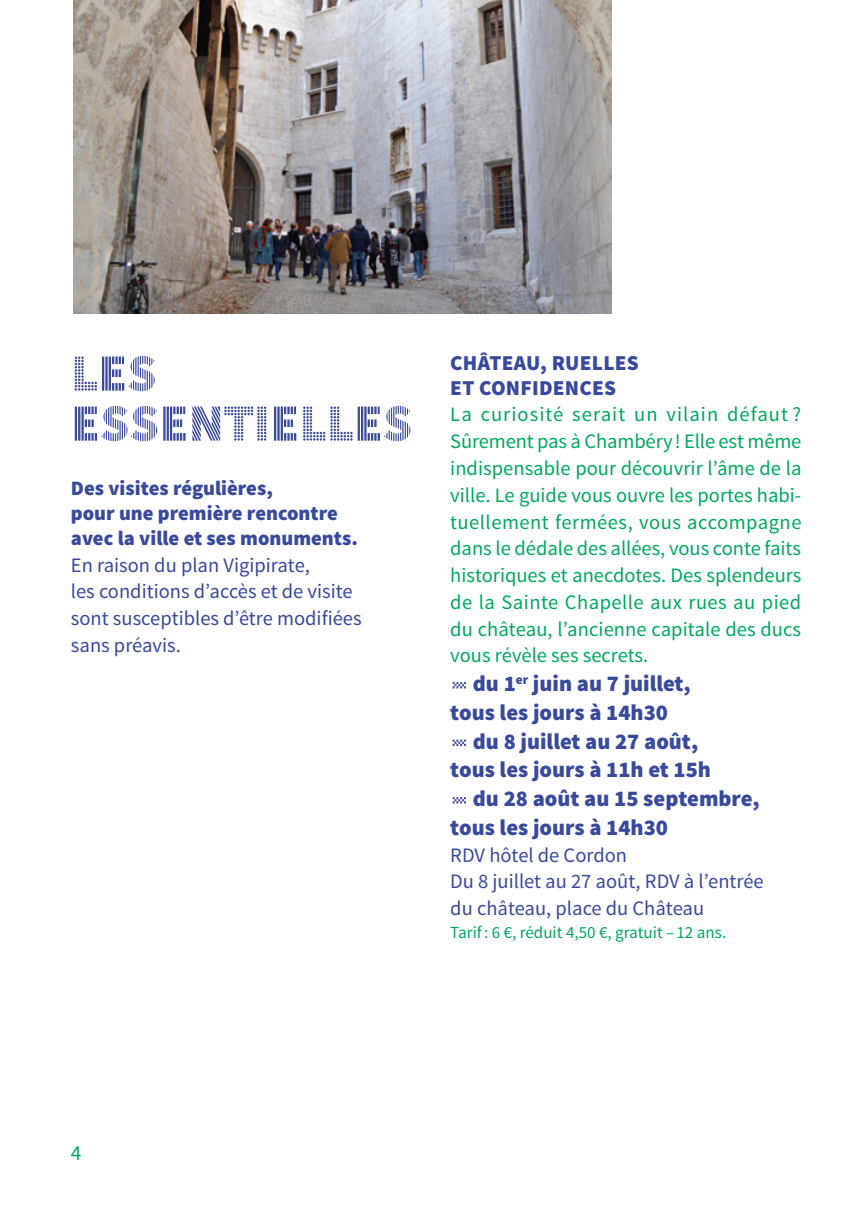
<style>
.page{position:relative;width:851px;height:1205px;background:#fff}
.page>*{position:absolute;margin:0;border:0;box-sizing:border-box;transform-origin:0 0}
.TITRE_NIVEAU_2{font:52.5px/50px "Source Sans Pro DISPLAY";color:#39499b}
.DATES{font:52.5px "Source Sans Pro DISPLAY";color:#39499b}
.DATES-2{font:900 22.5px/28.8px "Source Sans Pro";color:#39499b}
.SOUS_TITRE{font:900 21.25px/25px "Source Sans Pro";letter-spacing:.01em;color:#39499b}
.PAGINATION{font:21.25px "Source Sans Pro";color:#00a85d}
.TEXTE_COURANT{font:20.5px/26.8px "Source Sans Pro";letter-spacing:.005em;color:#00a85d;text-align:justify}
.chapeau{font:20.5px/26.8px "Source Sans Pro";color:#39499b}
.chapeau-2{font:900 20.5px/25px "Source Sans Pro";color:#39499b}
.DATES-3{font:20.5px/26.8px "Source Sans Pro";color:#39499b}
.INFOS_PRATIQUES{font:17px "Source Sans Pro";color:#00a85d}
</style>
<div class="page">
<img style="left:73px;top:0;width:538px;height:313px">
<p class="TITRE_NIVEAU_2" style="left:71px;top:350px;width:343px">LES<br>ESSENTIELLES</p>
<p class="chapeau-2" style="left:71px;top:476px;width:288px">Des visites régulières,<br>pour une première rencontre avec la ville et ses monuments.</p>
<p class="chapeau" style="left:71px;top:552px;width:292px">En raison du plan Vigipirate,<br>les conditions d’accès et de visite sont susceptibles d’être modifiées sans préavis.</p>
<p class="SOUS_TITRE" style="left:450px;top:351px;width:190px">CHÂTEAU, RUELLES<br>ET CONFIDENCES</p>
<p class="TEXTE_COURANT" style="left:450px;top:402px;width:352px">La curiosité serait un vilain défaut ?<br>Sûrement pas à Chambéry! Elle est même indispensable pour découvrir l’âme de la ville. Le guide vous ouvre les portes habi&shy;tuellement fermées, vous accompagne dans le dédale des allées, vous conte faits historiques et anecdotes. Des splendeurs de la Sainte Chapelle aux rues au pied du château, l’ancienne capitale des ducs vous révèle ses secrets.</p>
<p class="DATES" style="left:450px;top:654px;width:19px">-</p>
<p class="DATES-2" style="left:473px;top:670px;width:219px">du 1<sup>er</sup> juin au 7 juillet,</p>
<p class="DATES-2" style="left:450px;top:699px;width:219px">tous les jours à 14h30</p>
<p class="DATES" style="left:450px;top:711px;width:19px">-</p>
<p class="DATES-2" style="left:473px;top:728px;width:227px">du 8 juillet au 27 août,</p>
<p class="DATES-2" style="left:450px;top:756px;width:262px">tous les jours à 11h et 15h</p>
<p class="DATES" style="left:450px;top:769px;width:19px">-</p>
<p class="DATES-2" style="left:450px;top:785px;width:311px;text-indent:23px">du 28 août au 15 septembre, tous les jours à 14h30</p>
<p class="DATES-3" style="left:450px;top:842px;width:315px">RDV hôtel de Cordon<br>Du 8 juillet au 27 août, RDV à l’entrée du château, place du Château</p>
<p class="INFOS_PRATIQUES" style="left:450px;top:921px;width:277px">Tarif: 6 €, réduit 4,50 €, gratuit – 12 ans.</p>
<p class="PAGINATION" style="left:71px;top:1140px;width:12px">4</p>
</div>
